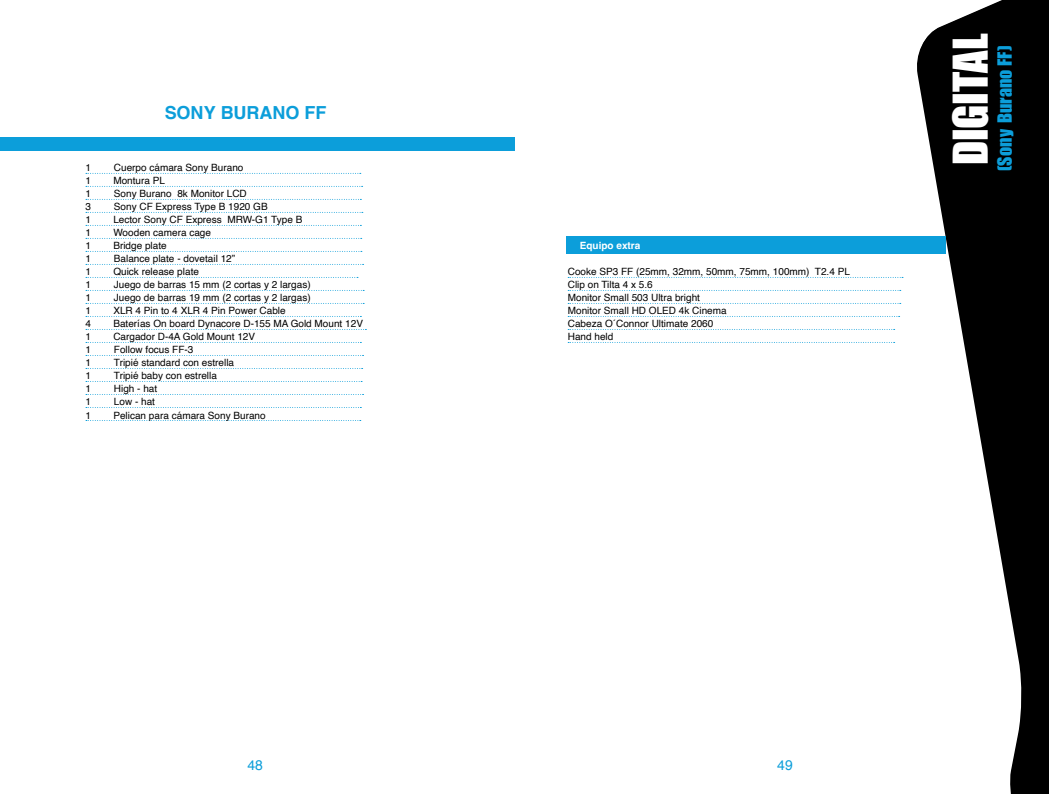
<style>
.page{position:relative;width:1049px;height:794px;background:#fff}
.page>*{position:absolute;margin:0;border:0;box-sizing:border-box;transform-origin:0 0}
.t1{font:44px "Impact";letter-spacing:-.01em;color:#fff}
.t2{font:18px "Impact";color:#0c9eda}
.t3{font:700 18px "Helvetica";color:#0c9eda}
.t4{font:14px "Helvetica";color:#0c9eda}
.t5{font:10px/13px "Helvetica";color:#000}
.t6{font:700 10px "Helvetica";color:#fff}
</style>
<div class="page">
<svg style="left:86px;top:173px;width:275px;height:1px"></svg>
<svg style="left:86px;top:186px;width:277px;height:1px"></svg>
<svg style="left:86px;top:199px;width:275px;height:1px"></svg>
<svg style="left:86px;top:212px;width:277px;height:1px"></svg>
<svg style="left:86px;top:225px;width:275px;height:1px"></svg>
<svg style="left:86px;top:238px;width:276px;height:1px"></svg>
<svg style="left:86px;top:251px;width:276px;height:1px"></svg>
<svg style="left:86px;top:264px;width:278px;height:1px"></svg>
<svg style="left:86px;top:277px;width:272px;height:1px"></svg>
<svg style="left:86px;top:290px;width:278px;height:1px"></svg>
<svg style="left:86px;top:303px;width:278px;height:1px"></svg>
<svg style="left:86px;top:316px;width:275px;height:1px"></svg>
<svg style="left:86px;top:329px;width:280px;height:1px"></svg>
<svg style="left:86px;top:342px;width:275px;height:1px"></svg>
<svg style="left:86px;top:355px;width:277px;height:1px"></svg>
<svg style="left:86px;top:368px;width:277px;height:1px"></svg>
<svg style="left:86px;top:381px;width:276px;height:1px"></svg>
<svg style="left:86px;top:394px;width:278px;height:1px"></svg>
<svg style="left:86px;top:407px;width:275px;height:1px"></svg>
<svg style="left:86px;top:420px;width:275px;height:1px"></svg>
<div style="left:0;top:137px;width:515px;height:13px;background:#0c9eda"></div>
<svg style="left:914px;top:0;width:135px;height:794px;fill:#000"></svg>
<div style="left:566px;top:236px;width:379px;height:17px;background:#0c9eda"></div>
<svg style="left:568px;top:277px;width:335px;height:1px"></svg>
<svg style="left:568px;top:290px;width:333px;height:1px"></svg>
<svg style="left:568px;top:303px;width:333px;height:1px"></svg>
<svg style="left:568px;top:316px;width:332px;height:1px"></svg>
<svg style="left:568px;top:329px;width:327px;height:1px"></svg>
<svg style="left:568px;top:342px;width:327px;height:1px"></svg>
<h2 class="t3" style="left:165px;top:105px;width:163px">SONY BURANO FF</h2>
<p class="t5" style="left:86px;top:162px;width:7px">1</p>
<p class="t5" style="left:114px;top:162px;width:131px">Cuerpo cámara Sony Burano</p>
<p class="t5" style="left:86px;top:175px;width:7px">1</p>
<p class="t5" style="left:113px;top:175px;width:53px">Montura PL</p>
<p class="t5" style="left:86px;top:188px;width:7px">1</p>
<p class="t5" style="left:114px;top:188px;width:134px">Sony Burano 8k Monitor LCD</p>
<p class="t5" style="left:86px;top:201px;width:7px">3</p>
<p class="t5" style="left:114px;top:201px;width:155px">Sony CF Express Type B 1920 GB</p>
<p class="t5" style="left:86px;top:214px;width:7px">1</p>
<p class="t5" style="left:113px;top:214px;width:190px">Lector Sony CF Express MRW-G1 Type B</p>
<p class="t5" style="left:86px;top:227px;width:7px">1</p>
<p class="t5" style="left:113px;top:227px;width:99px">Wooden camera cage</p>
<p class="t5" style="left:86px;top:240px;width:7px">1</p>
<p class="t5" style="left:113px;top:240px;width:55px">Bridge plate</p>
<p class="t5" style="left:86px;top:253px;width:7px">1</p>
<p class="t5" style="left:114px;top:253px;width:123px">Balance plate - dovetail 12”</p>
<p class="t5" style="left:86px;top:266px;width:7px">1</p>
<p class="t5" style="left:113px;top:266px;width:87px">Quick release plate</p>
<p class="t5" style="left:86px;top:279px;width:7px">1</p>
<p class="t5" style="left:114px;top:279px;width:198px">Juego de barras 15 mm (2 cortas y 2 largas)</p>
<p class="t5" style="left:86px;top:292px;width:7px">1</p>
<p class="t5" style="left:114px;top:292px;width:198px">Juego de barras 19 mm (2 cortas y 2 largas)</p>
<p class="t5" style="left:86px;top:305px;width:7px">1</p>
<p class="t5" style="left:113px;top:305px;width:174px">XLR 4 Pin to 4 XLR 4 Pin Power Cable</p>
<p class="t5" style="left:86px;top:318px;width:7px">4</p>
<p class="t5" style="left:113px;top:318px;width:251px">Baterías On board Dynacore D-155 MA Gold Mount 12V</p>
<p class="t5" style="left:86px;top:331px;width:7px">1</p>
<p class="t5" style="left:113px;top:331px;width:143px">Cargador D-4A Gold Mount 12V</p>
<p class="t5" style="left:86px;top:344px;width:7px">1</p>
<p class="t5" style="left:114px;top:344px;width:81px">Follow focus FF-3</p>
<p class="t5" style="left:86px;top:357px;width:7px">1</p>
<p class="t5" style="left:114px;top:357px;width:122px">Tripié standard con estrella</p>
<p class="t5" style="left:86px;top:370px;width:7px">1</p>
<p class="t5" style="left:114px;top:370px;width:105px">Tripié baby con estrella</p>
<p class="t5" style="left:86px;top:383px;width:7px">1</p>
<p class="t5" style="left:114px;top:383px;width:45px">High - hat</p>
<p class="t5" style="left:86px;top:396px;width:7px">1</p>
<p class="t5" style="left:114px;top:396px;width:43px">Low - hat</p>
<p class="t5" style="left:86px;top:409px;width:7px">1</p>
<p class="t5" style="left:113px;top:409px;width:154px">Pelican para cámara Sony Burano</p>
<p class="t6" style="left:580px;top:242px;width:62px">Equipo extra</p>
<p class="t5" style="left:568px;top:266px;width:284px">Cooke SP3 FF (25mm, 32mm, 50mm, 75mm, 100mm) T2.4 PL<br>Clip on Tilta 4 x 5.6<br>Monitor Small 503 Ultra bright<br>Monitor Small HD OLED 4k Cinema<br>Cabeza O´Connor Ultimate 2060<br>Hand held</p>
<h1 class="t1" style="left:943px;top:165px;width:133px;rotate:-90deg">DIGITAL</h1>
<h2 class="t2" style="left:994px;top:171px;width:127px;rotate:-90deg">(Sony Burano FF)</h2>
<h3 class="t4" style="left:247px;top:759px;width:17px">48</h3>
<h3 class="t4" style="left:777px;top:759px;width:17px">49</h3>
</div>
